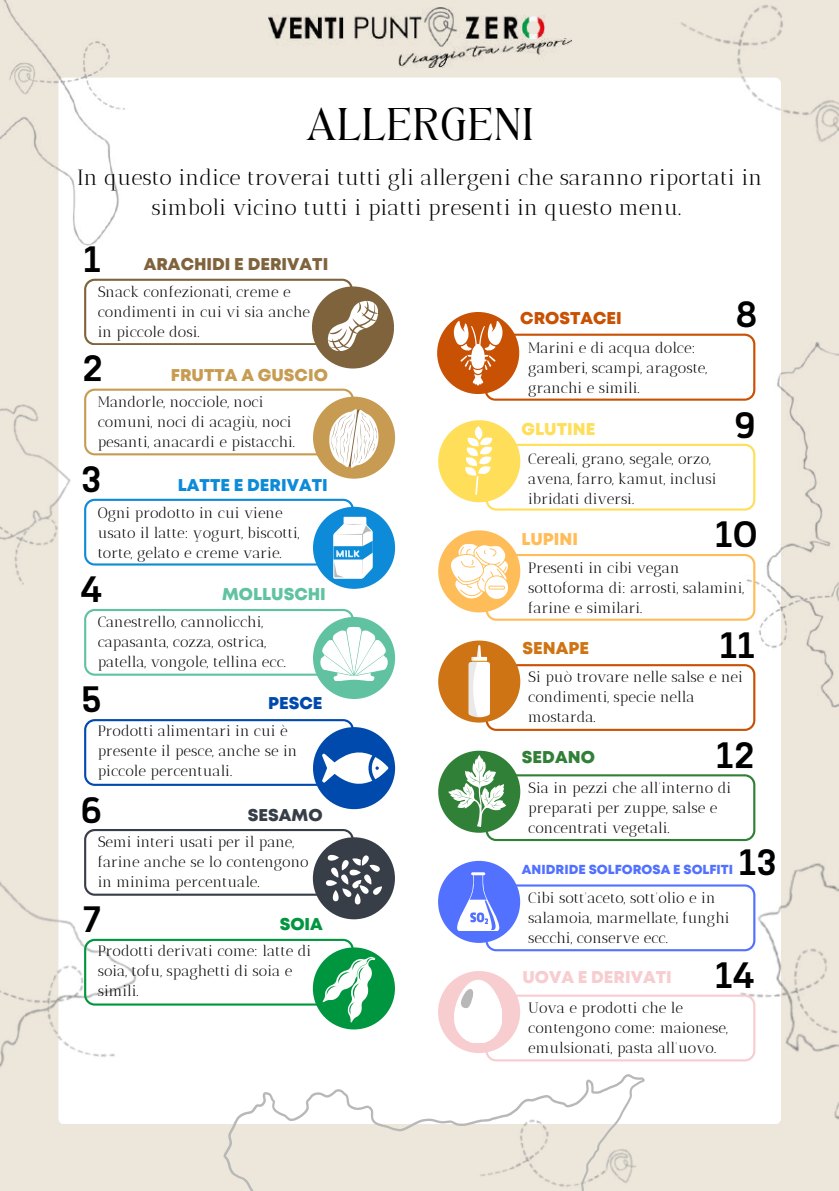
<style>
.page{position:relative;width:839px;height:1191px;background:#fff}
.page>*{position:absolute;margin:0;border:0;box-sizing:border-box;transform-origin:0 0}
.t1{font:500 38px "Motiraw";color:#000}
.t2{font:32px "TAN Angleton";color:#000}
.t3{font:22px/30px "Antic Didone";color:#000;text-align:center}
.t4{font:17px "Mont Heavy DEMO";color:#7f633d}
.t5{font:17px "Mont Heavy DEMO";color:#0d8bd8}
.t6{font:17px "Mont Heavy DEMO";color:#c79c52}
.t7{font:17px "Mont Heavy DEMO";color:#f7cdd0}
.t8{font:17px "Mont Heavy DEMO";color:#61c2a2}
.t9{font:17px "Mont Heavy DEMO";color:#c85103}
.t10{font:17px "Mont Heavy DEMO";color:#ffde59}
.t11{font:17px "Mont Heavy DEMO";color:#383e48}
.t12{font:17px "Mont Heavy DEMO";color:#ffbd59}
.t13{font:17px "Mont Heavy DEMO";color:#ce7414}
.t14{font:17px "Mont Heavy DEMO";color:#308037}
.t15{font:17px "Mont Heavy DEMO";color:#004aad}
.t16{font:17px "Mont Heavy DEMO";color:#00963f}
.t17{font:15px/20px "Antic Didone";color:#000}
.t18{font:13px "Mont Heavy DEMO";color:#5271ff}
</style>
<div class="page">
<div style="left:0;top:0;width:838px;height:1191px;background:#ece6db"></div>
<div style="left:58px;top:78px;width:723px;height:1046px;background:#fff;border-radius:6px"></div>
<img style="left:268px;top:8px;width:303px;height:60px">
<img style="left:0;top:0;width:125px;height:248px">
<img style="left:595px;top:5px;width:243px;height:137px">
<img style="left:0;top:338px;width:162px;height:321px">
<img style="left:0;top:763px;width:231px;height:361px">
<img style="left:662px;top:827px;width:176px;height:297px">
<img style="left:755px;top:341px;width:83px;height:381px">
<svg style="left:213px;top:1050px;width:213px;height:141px"></svg>
<img style="left:426px;top:1061px;width:254px;height:130px">
<div style="left:312px;top:286px;width:82px;height:83px;background:#7f633d;border-radius:50%"></div>
<div style="left:437px;top:312px;width:82px;height:82px;background:#c85103;border-radius:50%"></div>
<div style="left:438px;top:420px;width:82px;height:82px;background:#ffde59;border-radius:50%"></div>
<div style="left:313px;top:507px;width:82px;height:82px;background:#0d8bd8;border-radius:50%"></div>
<div style="left:438px;top:530px;width:82px;height:82px;background:#ffbd59;border-radius:50%"></div>
<div style="left:313px;top:617px;width:82px;height:82px;background:#61c2a2;border-radius:50%"></div>
<div style="left:438px;top:641px;width:82px;height:82px;background:#ce7414;border-radius:50%"></div>
<div style="left:313px;top:727px;width:82px;height:82px;background:#004aad;border-radius:50%"></div>
<div style="left:438px;top:751px;width:82px;height:82px;background:#308037;border-radius:50%"></div>
<div style="left:313px;top:837px;width:82px;height:82px;background:#383e48;border-radius:50%"></div>
<div style="left:438px;top:861px;width:82px;height:82px;background:#5271ff;border-radius:50%"></div>
<div style="left:313px;top:947px;width:82px;height:82px;background:#00963f;border-radius:50%"></div>
<div style="left:438px;top:971px;width:82px;height:82px;background:#f7cdd0;border-radius:50%"></div>
<svg style="left:84px;top:279px;width:293px;height:71px"></svg>
<svg style="left:453px;top:321px;width:302px;height:80px"></svg>
<svg style="left:84px;top:389px;width:311px;height:91px"></svg>
<svg style="left:463px;top:426px;width:292px;height:85px"></svg>
<svg style="left:84px;top:499px;width:288px;height:79px"></svg>
<svg style="left:450px;top:544px;width:305px;height:77px"></svg>
<svg style="left:84px;top:609px;width:304px;height:72px"></svg>
<svg style="left:468px;top:645px;width:287px;height:86px"></svg>
<svg style="left:84px;top:719px;width:305px;height:87px"></svg>
<svg style="left:448px;top:755px;width:307px;height:86px"></svg>
<div style="left:332px;top:890px;width:7px;height:11px;background:#fff;border-radius:3px"></div>
<div style="left:354px;top:893px;width:7px;height:11px;background:#fff;border-radius:3px"></div>
<svg style="left:84px;top:829px;width:297px;height:68px"></svg>
<svg style="left:456px;top:872px;width:299px;height:79px"></svg>
<svg style="left:84px;top:939px;width:291px;height:84px"></svg>
<svg style="left:454px;top:980px;width:301px;height:81px"></svg>
<h2 class="t2" style="left:306px;top:107px;width:229px">ALLERGENI</h2>
<h3 class="t3" style="left:77px;top:163px;width:686px">In questo indice troverai tutti gli allergeni che saranno riportati in simboli vicino tutti i piatti presenti in questo menu.</h3>
<h1 class="t1" style="left:84px;top:244px;width:19px">1</h1>
<p class="t4" style="left:144px;top:257px;width:186px">ARACHIDI E DERIVATI</p>
<p class="t17" style="left:98px;top:282px;width:214px">Snack confezionati, creme e condimenti in cui vi sia anche in piccole dosi.</p>
<h1 class="t1" style="left:82px;top:353px;width:22px">2</h1>
<p class="t6" style="left:171px;top:368px;width:159px">FRUTTA A GUSCIO</p>
<p class="t17" style="left:98px;top:392px;width:199px">Mandorle, nocciole, noci comuni, noci di acagiù, noci pesanti, anacardi e pistacchi.</p>
<h1 class="t1" style="left:81px;top:463px;width:22px">3</h1>
<p class="t5" style="left:178px;top:478px;width:151px">LATTE E DERIVATI</p>
<p class="t17" style="left:98px;top:503px;width:203px">Ogni prodotto in cui viene usato il latte: yogurt, biscotti, torte, gelato e creme varie.</p>
<h1 class="t1" style="left:80px;top:574px;width:23px">4</h1>
<p class="t8" style="left:222px;top:588px;width:105px">MOLLUSCHI</p>
<p class="t17" style="left:98px;top:612px;width:190px">Canestrello, cannolicchi, capasanta, cozza, ostrica, patella, vongole, tellina ecc.</p>
<h1 class="t1" style="left:81px;top:684px;width:22px">5</h1>
<p class="t15" style="left:268px;top:697px;width:56px">PESCE</p>
<p class="t17" style="left:98px;top:721px;width:201px">Prodotti alimentari in cui è presente il pesce, anche se in piccole percentuali.</p>
<h1 class="t1" style="left:81px;top:795px;width:23px">6</h1>
<p class="t11" style="left:248px;top:809px;width:76px">SESAMO</p>
<p class="t17" style="left:98px;top:832px;width:212px">Semi interi usati per il pane, farine anche se lo contengono in minima percentuale.</p>
<h1 class="t1" style="left:82px;top:904px;width:20px">7</h1>
<p class="t16" style="left:280px;top:918px;width:45px">SOIA</p>
<p class="t17" style="left:98px;top:941px;width:215px">Prodotti derivati come: latte di soia, tofu, spaghetti di soia e simili.</p>
<p class="t9" style="left:520px;top:312px;width:103px">CROSTACEI</p>
<h1 class="t1" style="left:735px;top:298px;width:24px">8</h1>
<p class="t17" style="left:528px;top:338px;width:180px">Marini e di acqua dolce: gamberi, scampi, aragoste, granchi e simili.</p>
<p class="t10" style="left:521px;top:422px;width:75px">GLUTINE</p>
<h1 class="t1" style="left:734px;top:409px;width:23px">9</h1>
<p class="t17" style="left:528px;top:449px;width:190px">Cereali, grano, segale, orzo, avena, farro, kamut, inclusi ibridati diversi.</p>
<p class="t12" style="left:521px;top:533px;width:58px">LUPINI</p>
<h1 class="t1" style="left:715px;top:519px;width:44px">10</h1>
<p class="t17" style="left:528px;top:558px;width:217px">Presenti in cibi vegan sottoforma di: arrosti, salamini, farine e similari.</p>
<p class="t13" style="left:522px;top:641px;width:68px">SENAPE</p>
<h1 class="t1" style="left:720px;top:629px;width:36px">11</h1>
<p class="t17" style="left:528px;top:666px;width:216px">Si può trovare nelle salse e nei condimenti, specie nella mostarda.</p>
<p class="t14" style="left:522px;top:751px;width:74px">SEDANO</p>
<h1 class="t1" style="left:716px;top:739px;width:40px">12</h1>
<p class="t17" style="left:528px;top:778px;width:204px">Sia in pezzi che all'interno di preparati per zuppe, salse e concentrati vegetali.</p>
<p class="t18" style="left:522px;top:865px;width:213px">ANIDRIDE SOLFOROSA E SOLFITI</p>
<p class="t17" style="left:528px;top:888px;width:203px">Cibi sott'aceto, sott'olio e in salamoia, marmellate, funghi secchi, conserve ecc.</p>
<h1 class="t1" style="left:739px;top:847px;width:39px">13</h1>
<p class="t7" style="left:522px;top:971px;width:151px">UOVA E DERIVATI</p>
<h1 class="t1" style="left:715px;top:959px;width:41px">14</h1>
<p class="t17" style="left:528px;top:998px;width:201px">Uova e prodotti che le contengono come: maionese, emulsionati, pasta all'uovo.</p>
</div>
